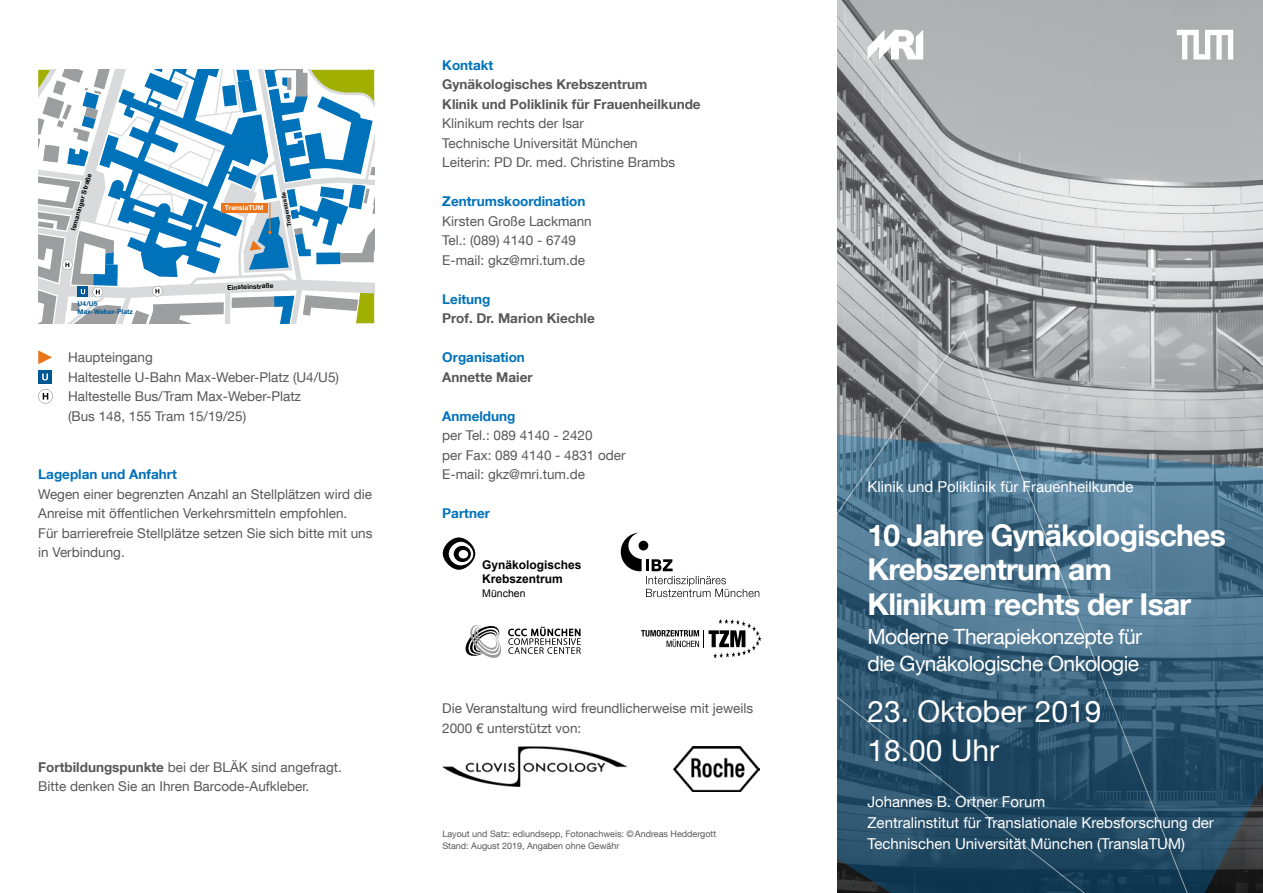
<style>
.page{position:relative;width:1263px;height:893px;background:#fff}
.page>*{position:absolute;margin:0;border:0;box-sizing:border-box;transform-origin:0 0}
.t1{font:700 30px/34.5px "TUM Neue Helvetica";letter-spacing:-.025em;color:#fff}
.t2{font:30px/39px "TUM Neue Helvetica";color:#fff}
.t3{font:21px/27px "TUM Neue Helvetica";letter-spacing:-.025em;color:#fff}
.t4{font:15px/21px "TUM Neue Helvetica";color:#fff}
.t5{font:13.5px/19.5px "TUM Neue Helvetica";color:#58585a}
.t6{font:700 13.5px/19.5px "TUM Neue Helvetica";color:#58585a}
.t7{font:700 13.5px "TUM Neue Helvetica";color:#0072ba}
.t8{font:700 12px/14.4px "Arial";color:#000}
.t9{font:10.5px "Arial";color:#000}
.t10{font:9px/12px "TUM Neue Helvetica";color:#58585a}
.t11{font:700 6.75px/8.1px "TUM Neue Helvetica";letter-spacing:.01em;color:#005794}
.t12{font:700 6.75px "TUM Neue Helvetica";color:#000}
.t13{font:700 6.75px "TUM Neue Helvetica";color:#fff}
.t14{font:700 6.6px "TUM Neue Helvetica";color:#000}
.t15{font:700 5.55px "TUM Neue Helvetica";color:#000}
.s1{font-weight:700}
</style>
<div class="page">
<img style="left:838px;top:0;width:425px;height:279px">
<svg style="left:838px;top:279px;width:425px;height:143px;background:#9e9fa0"></svg>
<svg style="left:1236px;top:422px;width:27px;height:471px;background:#446175"></svg>
<svg style="left:838px;top:330px;width:398px;height:563px;background:#517085"></svg>
<img style="left:442px;top:747px;width:185px;height:39px">
<img style="left:673px;top:747px;width:86px;height:44px">
<svg style="left:443px;top:537px;width:32px;height:33px"></svg>
<svg style="left:621px;top:533px;width:138px;height:64px"></svg>
<svg style="left:508px;top:627px;width:73px;height:27px"></svg>
<svg style="left:465px;top:625px;width:36px;height:33px"></svg>
<svg style="left:641px;top:619px;width:120px;height:39px"></svg>
<svg style="left:38px;top:70px;width:336px;height:254px"></svg>
<div style="left:221px;top:203px;width:46px;height:9px;background:#ec751a"></div>
<svg style="left:38px;top:350px;width:14px;height:14px"></svg>
<div style="left:38px;top:370px;width:14px;height:14px;background:#005794"></div>
<svg style="left:42px;top:373px;width:6px;height:7px"></svg>
<svg style="left:38px;top:389px;width:15px;height:14px"></svg>
<svg style="left:867px;top:30px;width:56px;height:30px"></svg>
<svg style="left:1177px;top:30px;width:56px;height:30px"></svg>
<p class="t14" style="left:69px;top:230px;width:61px;rotate:-74deg">Ismaninger Straße</p>
<p class="t11" style="left:78px;top:299px;width:57px">U4/U5<br>Max-Weber-Platz</p>
<p class="t13" style="left:225px;top:203px;width:40px">TranslaTUM</p>
<p class="t15" style="left:286px;top:227px;width:37px;rotate:-100deg">Trogerstraße</p>
<p class="t12" style="left:227px;top:283px;width:48px;rotate:-2deg">Einsteinstraße</p>
<p class="t5" style="left:68px;top:347px;width:272px">Haupteingang<br>Haltestelle U-Bahn Max-Weber-Platz (U4/U5)<br>Haltestelle Bus/Tram Max-Weber-Platz<br>(Bus 148, 155 Tram 15/19/25)</p>
<p class="t7" style="left:38px;top:466px;width:140px">Lageplan und Anfahrt</p>
<p class="t5" style="left:38px;top:484px;width:336px">Wegen einer begrenzten Anzahl an Stellplätzen wird die Anreise mit öffentlichen Verkehrsmitteln empfohlen.<br>Für barrierefreie Stellplätze setzen Sie sich bitte mit uns in Verbindung.</p>
<p class="t5" style="left:38px;top:757px;width:305px"><span class="s1">Fortbildungspunkte</span> bei der BLÄK sind angefragt.<br>Bitte denken Sie an Ihren Barcode-Aufkleber.</p>
<p class="t7" style="left:442px;top:56px;width:53px">Kontakt</p>
<p class="t6" style="left:442px;top:74px;width:260px">Gynäkologisches Krebszentrum<br>Klinik und Poliklinik für Frauenheilkunde</p>
<p class="t5" style="left:442px;top:113px;width:234px">Klinikum rechts der Isar<br>Technische Universität München<br>Leiterin: PD Dr. med. Christine Brambs</p>
<p class="t7" style="left:442px;top:193px;width:145px">Zentrumskoordination</p>
<p class="t5" style="left:442px;top:211px;width:151px">Kirsten Große Lackmann<br>Tel.: (089) 4140 - 6749<br>E-mail: gkz@mri.tum.de</p>
<p class="t7" style="left:442px;top:290px;width:50px">Leitung</p>
<p class="t6" style="left:442px;top:308px;width:154px">Prof. Dr. Marion Kiechle</p>
<p class="t7" style="left:442px;top:349px;width:84px">Organisation</p>
<p class="t6" style="left:442px;top:367px;width:92px">Annette Maier</p>
<p class="t7" style="left:442px;top:407px;width:75px">Anmeldung</p>
<p class="t5" style="left:442px;top:425px;width:185px">per Tel.: 089 4140 - 2420<br>per Fax: 089 4140 - 4831 oder<br>E-mail: gkz@mri.tum.de</p>
<p class="t7" style="left:442px;top:505px;width:49px">Partner</p>
<p class="t8" style="left:482px;top:558px;width:101px">Gynäkologisches<br>Krebszentrum</p>
<p class="t9" style="left:482px;top:587px;width:45px">München</p>
<p class="t5" style="left:442px;top:698px;width:312px">Die Veranstaltung wird freundlicherweise mit jeweils<br>2000 € unterstützt von:</p>
<p class="t10" style="left:442px;top:828px;width:275px">Layout und Satz: ediundsepp, Fotonachweis: ©Andreas Heddergott<br>Stand: August 2019, Angaben ohne Gewähr</p>
<p class="t4" style="left:867px;top:476px;width:267px">Klinik und Poliklinik für Frauenheilkunde</p>
<h1 class="t1" style="left:867px;top:517px;width:360px">10 Jahre Gynäkologisches<br>Krebszentrum am<br>Klinikum rechts der Isar</h1>
<h2 class="t3" style="left:867px;top:622px;width:276px">Moderne Therapiekonzepte für die Gynäkologische Onkologie</h2>
<h1 class="t2" style="left:867px;top:691px;width:236px">23. Oktober 2019<br>18.00 Uhr</h1>
<p class="t4" style="left:867px;top:791px;width:348px">Johannes B. Ortner Forum<br>Zentralinstitut für Translationale Krebsforschung der<br>Technischen Universität München (TranslaTUM)</p>
</div>
